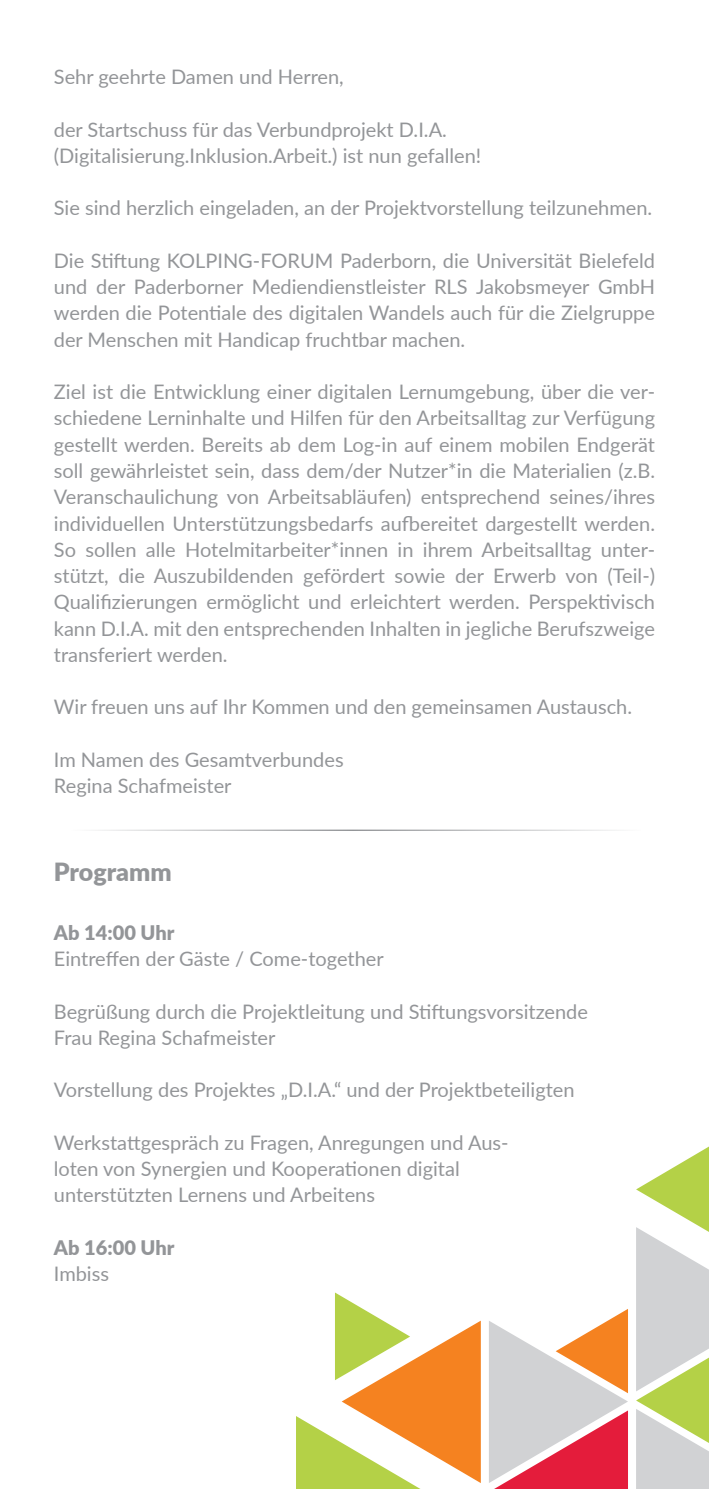
<style>
.page{position:relative;width:709px;height:1489px;background:#fff}
.page>*{position:absolute;margin:0;border:0;box-sizing:border-box;transform-origin:0 0}
.t1{font:900 25px "Lato";letter-spacing:-.005em;color:#939598}
.t2{font:20px/26.2px "Lato";color:#939598;text-align:justify}
.t3{font:900 20px "Lato";color:#939598}
</style>
<div class="page">
<svg style="left:489px;top:1309px;width:139px;height:179px"></svg>
<svg style="left:296px;top:1292px;width:185px;height:196px"></svg>
<svg style="left:636px;top:1146px;width:73px;height:342px"></svg>
<hr style="left:68px;top:829px;width:573px;height:2px;background:#939598">
<p class="t2" style="left:54px;top:63px;width:291px">Sehr geehrte Damen und Herren,</p>
<p class="t2" style="left:54px;top:115px;width:394px">der Startschuss für das Verbundprojekt D.I.A.</p>
<p class="t2" style="left:54px;top:142px;width:429px">(Digitalisierung.Inklusion.Arbeit.) ist nun gefallen!</p>
<p class="t2" style="left:54px;top:194px;width:600px">Sie sind herzlich eingeladen, an der Projektvorstellung teilzunehmen.</p>
<p class="t2" style="left:54px;top:247px;width:602px">Die Stiftung KOLPING-FORUM Paderborn, die Universität Bielefeld und der Paderborner Mediendienstleister RLS Jakobsmeyer GmbH werden die Potentiale des digitalen Wandels auch für die Zielgruppe der Menschen mit Handicap fruchtbar machen.</p>
<p class="t2" style="left:54px;top:378px;width:602px">Ziel ist die Entwicklung einer digitalen Lernumgebung, über die ver&shy;schiedene Lerninhalte und Hilfen für den Arbeitsalltag zur Verfügung gestellt werden. Bereits ab dem Log-in auf einem mobilen Endgerät soll gewährleistet sein, dass dem/der Nutzer*in die Materialien (z.B.<br>Veranschaulichung von Arbeitsabläufen) entsprechend seines/ihres individuellen Unterstützungsbedarfs aufbereitet dargestellt werden.<br>So sollen alle Hotelmitarbeiter*innen in ihrem Arbeitsalltag unter&shy;stützt, die Auszubildenden gefördert sowie der Erwerb von (Teil-)<br>Qualifizierungen ermöglicht und erleichtert werden. Perspektivisch kann D.I.A. mit den entsprechenden Inhalten in jegliche Berufszweige transferiert werden.</p>
<p class="t2" style="left:54px;top:693px;width:580px">Wir freuen uns auf Ihr Kommen und den gemeinsamen Austausch.</p>
<p class="t2" style="left:54px;top:745px;width:291px">Im Namen des Gesamtverbundes</p>
<p class="t2" style="left:54px;top:772px;width:179px">Regina Schafmeister</p>
<p class="t1" style="left:54px;top:852px;width:119px">Programm</p>
<p class="t3" style="left:54px;top:917px;width:122px">Ab 14:00 Uhr</p>
<p class="t2" style="left:54px;top:944px;width:331px">Eintreffen der Gäste / Come-together</p>
<p class="t2" style="left:54px;top:997px;width:535px">Begrüßung durch die Projektleitung und Stiftungsvorsitzende</p>
<p class="t2" style="left:54px;top:1023px;width:223px">Frau Regina Schafmeister</p>
<p class="t2" style="left:54px;top:1075px;width:522px">Vorstellung des Projektes „D.I.A.“ und der Projektbeteiligten</p>
<p class="t2" style="left:54px;top:1128px;width:456px">Werkstattgespräch zu Fragen, Anregungen und Aus-</p>
<p class="t2" style="left:54px;top:1154px;width:407px">loten von Synergien und Kooperationen digital</p>
<p class="t2" style="left:54px;top:1180px;width:323px">unterstützten Lernens und Arbeitens</p>
<p class="t3" style="left:54px;top:1232px;width:122px">Ab 16:00 Uhr</p>
<p class="t2" style="left:54px;top:1259px;width:57px">Imbiss</p>
</div>
